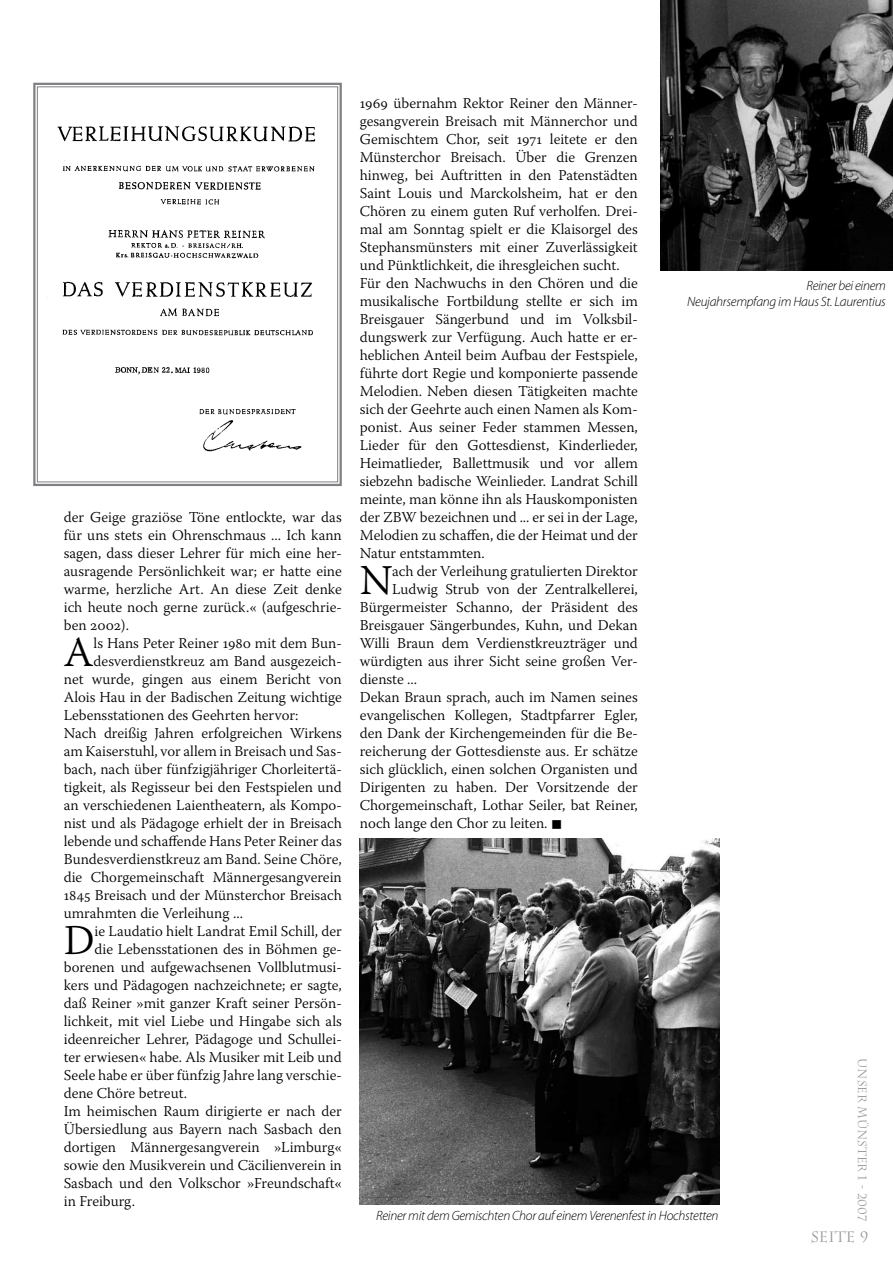
<style>
.page{position:relative;width:893px;height:1263px;background:#fff}
.page>*{position:absolute;margin:0;border:0;box-sizing:border-box;transform-origin:0 0}
.Blocktext_Initial{font:300 42.3px "Warnock Pro";color:#000}
.Blocktext_nicht_eing{font:300 15px/18px "Warnock Pro";color:#000;text-align:justify}
.Blocktext_Initial-2{font:300 15px "Warnock Pro";color:#000}
.t1{font:15px "Charlemagne Std";color:#97979b}
.Bildunterschrift{font:italic 300 13.5px "Myriad Pro";letter-spacing:-.02em;color:#000}
.t2{font:12px "Charlemagne Std";color:#97979b}
</style>
<div class="page">
<img style="left:360px;top:838px;width:360px;height:366px">
<svg style="left:33px;top:82px;width:309px;height:404px"></svg>
<div style="left:37px;top:86px;width:301px;height:396px;border:1px solid #817f84"></div>
<img style="left:660px;top:0;width:233px;height:270px">
<p class="Blocktext_nicht_eing" style="left:64px;top:508px;width:280px">der Geige graziöse Töne entlockte, war das für uns stets ein Ohrenschmaus ... Ich kann sagen, dass dieser Lehrer für mich eine her&shy;ausragende Persönlichkeit war; er hatte eine warme, herzliche Art. An diese Zeit denke ich heute noch gerne zurück.« (aufgeschrie&shy;ben 2002).</p>
<p class="Blocktext_Initial" style="left:64px;top:627px;width:31px">A</p>
<p class="Blocktext_Initial-2" style="left:94px;top:634px;width:250px">ls Hans Peter Reiner 1980 mit dem Bun-</p>
<p class="Blocktext_Initial-2" style="left:94px;top:652px;width:250px">desverdienstkreuz am Band ausgezeich-</p>
<p class="Blocktext_Initial-2" style="left:64px;top:670px;width:280px">net wurde, gingen aus einem Bericht von</p>
<p class="Blocktext_Initial-2" style="left:64px;top:688px;width:279px">Alois Hau in der Badischen Zeitung wichtige</p>
<p class="Blocktext_Initial-2" style="left:64px;top:706px;width:236px">Lebensstationen des Geehrten hervor:</p>
<p class="Blocktext_nicht_eing" style="left:64px;top:724px;width:280px">Nach dreißig Jahren erfolgreichen Wirkens am Kaiserstuhl, vor allem in Breisach und Sas&shy;bach, nach über fünfzigjähriger Chorleitertä&shy;tigkeit, als Regisseur bei den Festspielen und an verschiedenen Laientheatern, als Kompo&shy;nist und als Pädagoge erhielt der in Breisach lebende und schaffende Hans Peter Reiner das Bundesverdienstkreuz am Band. Seine Chöre, die Chorgemeinschaft Männergesangverein 1845 Breisach und der Münsterchor Breisach umrahmten die Verleihung ...</p>
<p class="Blocktext_Initial" style="left:64px;top:915px;width:32px">D</p>
<p class="Blocktext_Initial-2" style="left:95px;top:922px;width:249px">ie Laudatio hielt Landrat Emil Schill, der</p>
<p class="Blocktext_Initial-2" style="left:95px;top:940px;width:249px">die Lebensstationen des in Böhmen ge-</p>
<p class="Blocktext_Initial-2" style="left:64px;top:958px;width:280px">borenen und aufgewachsenen Vollblutmusi-</p>
<p class="Blocktext_Initial-2" style="left:64px;top:976px;width:279px">kers und Pädagogen nachzeichnete; er sagte,</p>
<p class="Blocktext_Initial-2" style="left:64px;top:994px;width:280px">daß Reiner »mit ganzer Kraft seiner Persön-</p>
<p class="Blocktext_Initial-2" style="left:64px;top:1012px;width:280px">lichkeit, mit viel Liebe und Hingabe sich als</p>
<p class="Blocktext_Initial-2" style="left:64px;top:1030px;width:280px">ideenreicher Lehrer, Pädagoge und Schullei-</p>
<p class="Blocktext_Initial-2" style="left:64px;top:1048px;width:280px">ter erwiesen« habe. Als Musiker mit Leib und</p>
<p class="Blocktext_Initial-2" style="left:64px;top:1066px;width:280px">Seele habe er über fünfzig Jahre lang verschie-</p>
<p class="Blocktext_Initial-2" style="left:64px;top:1084px;width:125px">dene Chöre betreut.</p>
<p class="Blocktext_nicht_eing" style="left:64px;top:1102px;width:280px">Im heimischen Raum dirigierte er nach der Übersiedlung aus Bayern nach Sasbach den dortigen Männergesangverein »Limburg« sowie den Musikverein und Cäcilienverein in Sasbach und den Volkschor »Freundschaft« in Freiburg.</p>
<p class="Blocktext_nicht_eing" style="left:360px;top:94px;width:280px">1969 übernahm Rektor Reiner den Männer&shy;gesangverein Breisach mit Männerchor und Gemischtem Chor, seit 1971 leitete er den Münsterchor Breisach. Über die Grenzen hinweg, bei Auftritten in den Patenstädten Saint Louis und Marckolsheim, hat er den Chören zu einem guten Ruf verholfen. Drei&shy;mal am Sonntag spielt er die Klaisorgel des Stephansmünsters mit einer Zuverlässigkeit und Pünktlichkeit, die ihresgleichen sucht.</p>
<p class="Blocktext_nicht_eing" style="left:360px;top:274px;width:280px">Für den Nachwuchs in den Chören und die musikalische Fortbildung stellte er sich im Breisgauer Sängerbund und im Volksbil&shy;dungswerk zur Verfügung. Auch hatte er er&shy;heblichen Anteil beim Aufbau der Festspiele, führte dort Regie und komponierte passende Melodien. Neben diesen Tätigkeiten machte sich der Geehrte auch einen Namen als Kom&shy;ponist. Aus seiner Feder stammen Messen, Lieder für den Gottesdienst, Kinderlieder, Heimatlieder, Ballettmusik und vor allem siebzehn badische Weinlieder. Landrat Schill meinte, man könne ihn als Hauskomponisten der ZBW bezeichnen und ... er sei in der Lage, Melodien zu schaffen, die der Heimat und der Natur entstammten.</p>
<p class="Blocktext_Initial" style="left:360px;top:555px;width:34px">N</p>
<p class="Blocktext_Initial-2" style="left:392px;top:562px;width:247px">ach der Verleihung gratulierten Direktor</p>
<p class="Blocktext_Initial-2" style="left:392px;top:580px;width:247px">Ludwig Strub von der Zentralkellerei,</p>
<p class="Blocktext_Initial-2" style="left:360px;top:598px;width:279px">Bürgermeister Schanno, der Präsident des</p>
<p class="Blocktext_Initial-2" style="left:360px;top:616px;width:279px">Breisgauer Sängerbundes, Kuhn, und Dekan</p>
<p class="Blocktext_Initial-2" style="left:360px;top:634px;width:280px">Willi Braun dem Verdienstkreuzträger und</p>
<p class="Blocktext_Initial-2" style="left:360px;top:652px;width:280px">würdigten aus ihrer Sicht seine großen Ver-</p>
<p class="Blocktext_Initial-2" style="left:360px;top:670px;width:59px">dienste ...</p>
<p class="Blocktext_nicht_eing" style="left:360px;top:688px;width:280px">Dekan Braun sprach, auch im Namen seines evangelischen Kollegen, Stadtpfarrer Egler, den Dank der Kirchengemeinden für die Be&shy;reicherung der Gottesdienste aus. Er schätze sich glücklich, einen solchen Organisten und Dirigenten zu haben. Der Vorsitzende der Chorgemeinschaft, Lothar Seiler, bat Reiner, noch lange den Chor zu leiten. ■</p>
<p class="Bildunterschrift" style="left:806px;top:278px;width:81px">Reiner bei einem</p>
<p class="Bildunterschrift" style="left:687px;top:294px;width:200px">Neujahrsempfang im Haus St. Laurentius</p>
<p class="Bildunterschrift" style="left:376px;top:1209px;width:344px">Reiner mit dem Gemischten Chor auf einem Verenenfest in Hochstetten</p>
<p class="t2" style="left:869px;top:1058px;width:165px;rotate:90deg">Unser Münster 1 - 2007</p>
<p class="t1" style="left:811px;top:1228px;width:46px">Seite</p>
</div>
